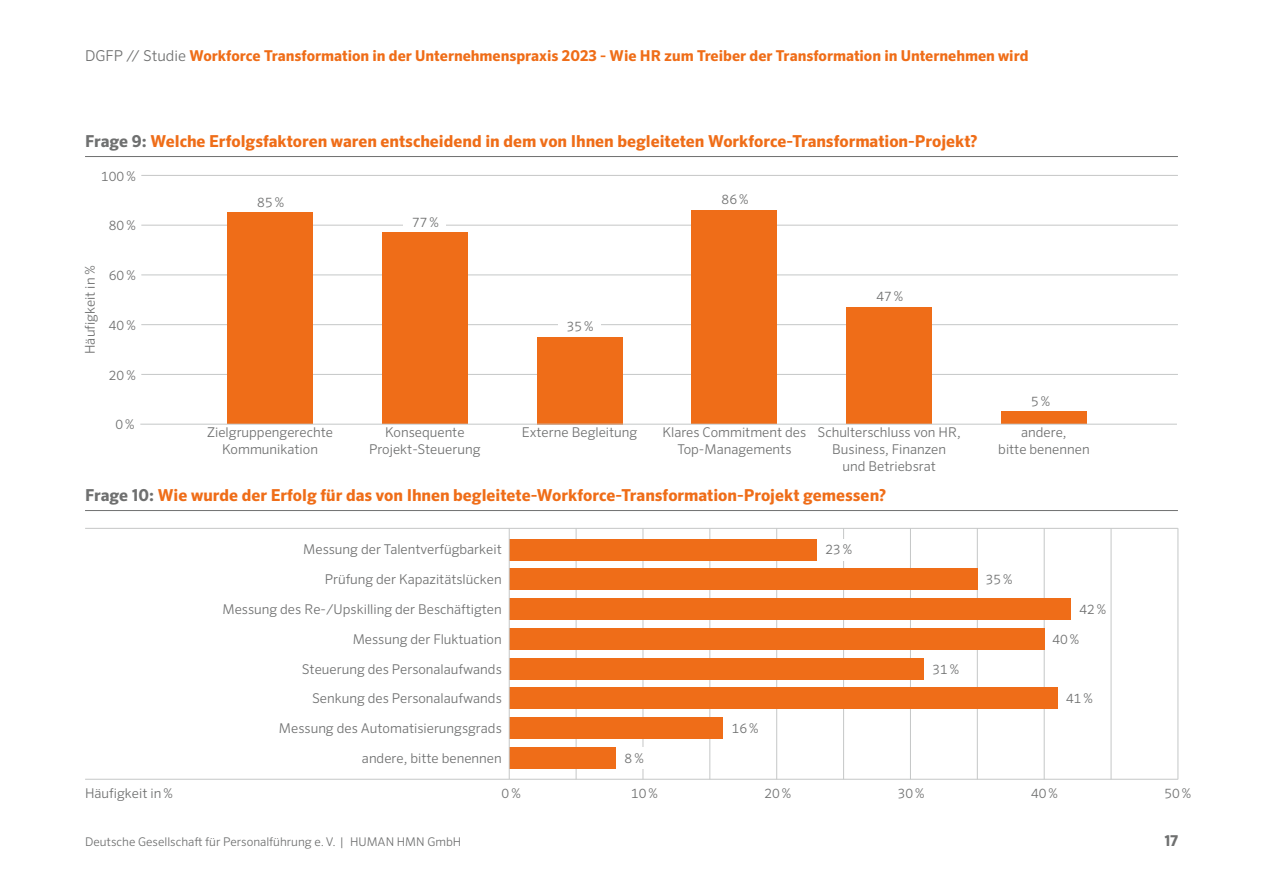
<style>
.page{position:relative;width:1263px;height:893px;background:#fff}
.page>*{position:absolute;margin:0;border:0;box-sizing:border-box;transform-origin:0 0}
.Headline_Abbildung{font:700 16.5px "Sero Pro";color:#ef6d18}
.t1{font:700 15px "Sero Pro";color:#ef6d18}
.t2{font:700 15px "Sero Pro";color:#6f7070}
.Grafik_Beschriftung{font:300 13.5px/17px "Sero Pro";color:#6f7070;text-align:center}
.t3{font:300 12px "Sero Pro";color:#6f7070}
.s1{font-weight:300;color:#6f7070}
.s2{color:#6f7070}
</style>
<div class="page">
<hr style="left:85px;top:156px;width:1093px;height:1px;background:#6f7070">
<hr style="left:85px;top:510px;width:1093px;height:1px;background:#6f7070">
<hr style="left:141px;top:225px;width:1037px;height:1px;background:#c5c7c7">
<hr style="left:141px;top:175px;width:1037px;height:1px;background:#c5c7c7">
<hr style="left:141px;top:275px;width:1037px;height:1px;background:#c5c7c7">
<hr style="left:141px;top:324px;width:1037px;height:1px;background:#c5c7c7">
<hr style="left:141px;top:374px;width:1037px;height:1px;background:#c5c7c7">
<div style="left:558px;top:316px;width:43px;height:21px;background:#fff"></div>
<div style="left:404px;top:211px;width:42px;height:22px;background:#fff"></div>
<div style="left:227px;top:213px;width:86px;height:211px;background:#ef6d18"></div>
<div style="left:382px;top:233px;width:85px;height:191px;background:#ef6d18"></div>
<div style="left:537px;top:337px;width:85px;height:87px;background:#ef6d18"></div>
<div style="left:692px;top:210px;width:85px;height:214px;background:#ef6d18"></div>
<div style="left:847px;top:307px;width:85px;height:117px;background:#ef6d18"></div>
<div style="left:1001px;top:412px;width:85px;height:12px;background:#ef6d18"></div>
<hr style="left:140px;top:424px;width:1037px;height:1px;background:#c5c7c7">
<hr style="left:576px;top:529px;width:1px;height:250px;background:#c5c7c7">
<hr style="left:643px;top:529px;width:1px;height:250px;background:#c5c7c7">
<hr style="left:709px;top:529px;width:1px;height:250px;background:#c5c7c7">
<hr style="left:776px;top:529px;width:1px;height:250px;background:#c5c7c7">
<hr style="left:843px;top:529px;width:1px;height:250px;background:#c5c7c7">
<hr style="left:910px;top:529px;width:1px;height:250px;background:#c5c7c7">
<hr style="left:977px;top:529px;width:1px;height:250px;background:#c5c7c7">
<hr style="left:1044px;top:529px;width:1px;height:250px;background:#c5c7c7">
<hr style="left:1111px;top:529px;width:1px;height:250px;background:#c5c7c7">
<hr style="left:1177px;top:529px;width:1px;height:250px;background:#c5c7c7">
<hr style="left:86px;top:528px;width:1091px;height:1px;background:#c5c7c7">
<hr style="left:86px;top:779px;width:1091px;height:1px;background:#c5c7c7">
<div style="left:509px;top:539px;width:308px;height:21px;background:#ef6d18"></div>
<div style="left:509px;top:569px;width:468px;height:21px;background:#ef6d18"></div>
<div style="left:509px;top:598px;width:562px;height:22px;background:#ef6d18"></div>
<div style="left:509px;top:628px;width:535px;height:21px;background:#ef6d18"></div>
<div style="left:509px;top:658px;width:415px;height:21px;background:#ef6d18"></div>
<div style="left:509px;top:688px;width:548px;height:21px;background:#ef6d18"></div>
<div style="left:509px;top:718px;width:214px;height:21px;background:#ef6d18"></div>
<div style="left:509px;top:747px;width:107px;height:22px;background:#ef6d18"></div>
<div style="left:817px;top:539px;width:42px;height:21px;background:#fff"></div>
<hr style="left:509px;top:529px;width:1px;height:249px;background:#c5c7c7">
<div style="left:616px;top:747px;width:43px;height:22px;background:#fff"></div>
<p class="t1" style="left:85px;top:46px;width:945px"><span class="s1">DGFP // Studie</span> Workforce Transformation in der Unternehmenspraxis 2023 - Wie HR zum Treiber der Transformation in Unternehmen wird</p>
<p class="Headline_Abbildung" style="left:85px;top:131px;width:894px"><span class="s2">Frage 9:</span> Welche Erfolgsfaktoren waren entscheidend in dem von Ihnen begleiteten Workforce-Transformation-Projekt?</p>
<p class="Grafik_Beschriftung" style="left:101px;top:167px;width:36px">100%</p>
<p class="Grafik_Beschriftung" style="left:109px;top:217px;width:29px">80%</p>
<p class="Grafik_Beschriftung" style="left:81px;top:354px;width:91px;rotate:-90deg">Häufigkeit in %</p>
<p class="Grafik_Beschriftung" style="left:109px;top:267px;width:29px">60%</p>
<p class="Grafik_Beschriftung" style="left:109px;top:317px;width:29px">40%</p>
<p class="Grafik_Beschriftung" style="left:109px;top:366px;width:29px">20%</p>
<p class="Grafik_Beschriftung" style="left:115px;top:416px;width:21px">0%</p>
<p class="Grafik_Beschriftung" style="left:257px;top:194px;width:29px">85%</p>
<p class="Grafik_Beschriftung" style="left:412px;top:213px;width:29px">77%</p>
<p class="Grafik_Beschriftung" style="left:567px;top:318px;width:29px">35%</p>
<p class="Grafik_Beschriftung" style="left:722px;top:191px;width:29px">86%</p>
<p class="Grafik_Beschriftung" style="left:876px;top:288px;width:29px">47%</p>
<p class="Grafik_Beschriftung" style="left:1031px;top:393px;width:21px">5%</p>
<p class="Grafik_Beschriftung" style="left:207px;top:424px;width:127px">Zielgruppengerechte<br>Kommunikation</p>
<p class="Grafik_Beschriftung" style="left:369px;top:424px;width:113px">Konsequente<br>Projekt--Steuerung</p>
<p class="Grafik_Beschriftung" style="left:522px;top:424px;width:117px">Externe Begleitung</p>
<p class="Grafik_Beschriftung" style="left:662px;top:424px;width:145px">Klares Commitment des<br>Top-Managements</p>
<p class="Grafik_Beschriftung" style="left:817px;top:424px;width:145px">Schulterschluss von HR,<br>Business, Finanzen<br>und Betriebsrat</p>
<p class="Grafik_Beschriftung" style="left:998px;top:424px;width:93px">andere,<br>bitte benennen</p>
<p class="Headline_Abbildung" style="left:85px;top:485px;width:803px"><span class="s2">Frage 10:</span> Wie wurde der Erfolg für das von Ihnen begleitete-Workforce-Transformation-Projekt gemessen?</p>
<p class="Grafik_Beschriftung" style="left:303px;top:541px;width:200px">Messung der Talentverfügbarkeit</p>
<p class="Grafik_Beschriftung" style="left:325px;top:571px;width:179px">Prüfung der Kapazitätslücken</p>
<p class="Grafik_Beschriftung" style="left:222px;top:601px;width:281px">Messung des Re-/Upskilling der Beschäftigten</p>
<p class="Grafik_Beschriftung" style="left:353px;top:630px;width:151px">Messung der Fluktuation</p>
<p class="Grafik_Beschriftung" style="left:302px;top:660px;width:201px">Steuerung des Personalaufwands</p>
<p class="Grafik_Beschriftung" style="left:312px;top:690px;width:191px">Senkung des Personalaufwands</p>
<p class="Grafik_Beschriftung" style="left:279px;top:720px;width:224px">Messung des Automatisierungsgrads</p>
<p class="Grafik_Beschriftung" style="left:362px;top:749px;width:141px">andere, bitte benennen</p>
<p class="Grafik_Beschriftung" style="left:625px;top:749px;width:21px">8%</p>
<p class="Grafik_Beschriftung" style="left:732px;top:720px;width:29px">16%</p>
<p class="Grafik_Beschriftung" style="left:825px;top:541px;width:29px">23%</p>
<p class="Grafik_Beschriftung" style="left:986px;top:571px;width:29px">35%</p>
<p class="Grafik_Beschriftung" style="left:932px;top:660px;width:29px">31%</p>
<p class="Grafik_Beschriftung" style="left:1079px;top:601px;width:29px">42%</p>
<p class="Grafik_Beschriftung" style="left:1052px;top:630px;width:29px">40%</p>
<p class="Grafik_Beschriftung" style="left:1066px;top:690px;width:29px">41%</p>
<p class="Grafik_Beschriftung" style="left:85px;top:784px;width:89px">Häufigkeit in%</p>
<p class="Grafik_Beschriftung" style="left:502px;top:784px;width:21px">0%</p>
<p class="Grafik_Beschriftung" style="left:631px;top:784px;width:29px">10%</p>
<p class="Grafik_Beschriftung" style="left:764px;top:784px;width:29px">20%</p>
<p class="Grafik_Beschriftung" style="left:898px;top:784px;width:29px">30%</p>
<p class="Grafik_Beschriftung" style="left:1031px;top:784px;width:29px">40%</p>
<p class="Grafik_Beschriftung" style="left:1164px;top:784px;width:29px">50%</p>
<p class="t3" style="left:85px;top:835px;width:378px">Deutsche Gesellschaft für Personalführung e.V. | HUMAN HMN GmbH</p>
<p class="t2" style="left:1164px;top:832px;width:15px">17</p>
</div>
